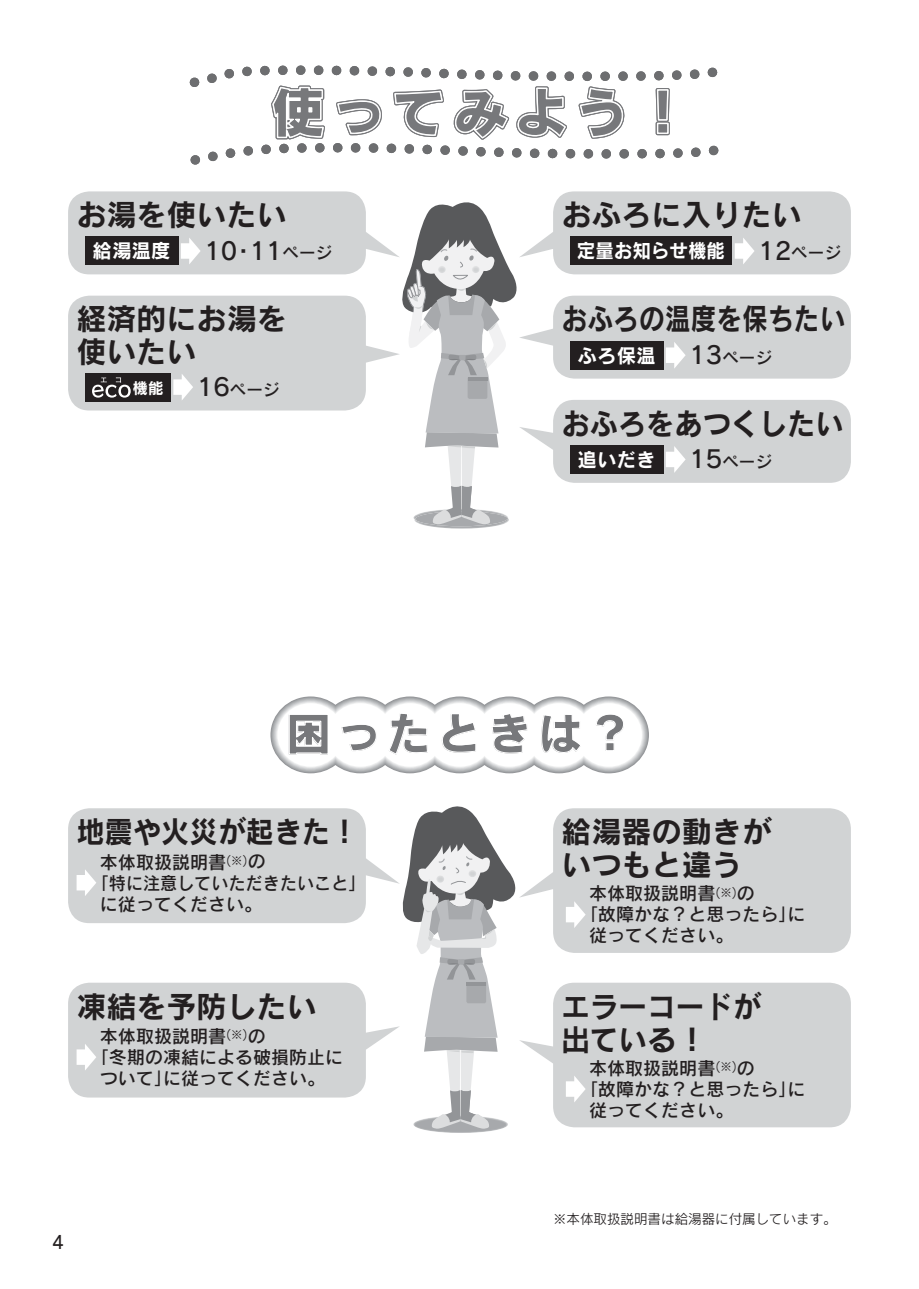
<style>
.page{position:relative;width:919px;height:1289px;background:#fff}
.page>*{position:absolute;margin:0;border:0;box-sizing:border-box;transform-origin:0 0}
.t1{font:45.6px "Rodin CID EB 90 pv RKSJ H";letter-spacing:.1em;color:#77787b}
.t2{font:30px/33px "Rodin Pro B 90 pv RKSJ H";color:#231f20}
.t3{font:30px "Rodin Pro B 90 pv RKSJ H";color:#231f20;scale:.94 1}
.t4{font:30px/33px "Rodin Pro B 90 pv RKSJ H";color:#231f20;scale:.95 1}
.t5{font:30px "Rodin Pro B 90 pv RKSJ H";color:#231f20;scale:.86 1}
.t6{font:24px "Rodin Pro DB 90 pv RKSJ H";color:#231f20}
.t7{font:19.5px "Rodin Pro B 90 pv RKSJ H";color:#fff}
.t8{font:19.5px "Rodin Pro B 90 pv RKSJ H";color:#fff;scale:.95 1}
.t9{font:18px "Rodin Pro DB 90 pv RKSJ H";color:#231f20}
.t10{font:18px "Rodin Pro DB 90 pv RKSJ H";color:#231f20;scale:.9 1}
.t11{font:16.5px "Rodin Pro DB 90 pv RKSJ H";color:#231f20}
.t12{font:15.6px "Rodin Pro B 90 pv RKSJ H";color:#fff}
.t13{font:13.5px "Rodin Pro M 90 pv RKSJ H";color:#231f20}
.s1{font-size:16.5px}
.s2{font-size:24px}
</style>
<div class="page">
<img style="left:421px;top:524px;width:82px;height:4px">
<img style="left:414px;top:511px;width:94px;height:15px;border-radius:50%">
<svg style="left:402px;top:202px;width:115px;height:322px"></svg>
<img style="left:418px;top:1128px;width:85px;height:4px">
<div style="left:553px;top:808px;width:297px;height:144px;background:#d1d3d4;border-radius:21px"></div>
<div style="left:553px;top:982px;width:297px;height:145px;background:#d1d3d4;border-radius:21px"></div>
<div style="left:68px;top:982px;width:298px;height:115px;background:#d1d3d4;border-radius:21px"></div>
<div style="left:68px;top:808px;width:298px;height:115px;background:#d1d3d4;border-radius:21px"></div>
<svg style="left:77px;top:1044px;width:19px;height:26px"></svg>
<svg style="left:77px;top:870px;width:19px;height:26px"></svg>
<svg style="left:270px;top:696px;width:379px;height:432px"></svg>
<svg style="left:189px;top:65px;width:530px;height:100px"></svg>
<svg style="left:270px;top:85px;width:56px;height:55px"></svg>
<svg style="left:335px;top:96px;width:48px;height:40px"></svg>
<svg style="left:392px;top:90px;width:52px;height:48px"></svg>
<svg style="left:450px;top:65px;width:118px;height:100px"></svg>
<svg style="left:577px;top:74px;width:49px;height:65px"></svg>
<svg style="left:655px;top:65px;width:15px;height:100px"></svg>
<div style="left:68px;top:296px;width:298px;height:114px;background:#d1d3d4;border-radius:21px"></div>
<div style="left:68px;top:191px;width:298px;height:83px;background:#d1d3d4;border-radius:21px"></div>
<div style="left:553px;top:191px;width:297px;height:83px;background:#d1d3d4;border-radius:21px"></div>
<div style="left:553px;top:296px;width:297px;height:82px;background:#d1d3d4;border-radius:21px"></div>
<div style="left:553px;top:400px;width:297px;height:83px;background:#d1d3d4;border-radius:21px"></div>
<div style="left:85px;top:236px;width:93px;height:29px;background:#231f20"></div>
<svg style="left:181px;top:238px;width:19px;height:26px"></svg>
<div style="left:570px;top:341px;width:93px;height:28px;background:#231f20"></div>
<svg style="left:666px;top:342px;width:19px;height:26px"></svg>
<div style="left:570px;top:445px;width:93px;height:29px;background:#231f20"></div>
<svg style="left:666px;top:446px;width:19px;height:27px"></svg>
<div style="left:570px;top:236px;width:161px;height:29px;background:#231f20"></div>
<svg style="left:735px;top:238px;width:19px;height:26px"></svg>
<svg style="left:173px;top:374px;width:20px;height:26px"></svg>
<div style="left:85px;top:373px;width:86px;height:28px;background:#231f20"></div>
<svg style="left:92px;top:377px;width:39px;height:20px"></svg>
<h2 class="t2" style="left:77px;top:202px;width:212px">お湯を使いたい</h2>
<h2 class="t2" style="left:561px;top:202px;width:242px">おふろに入りたい</h2>
<p class="t7" style="left:93px;top:244px;width:79px">給湯温度</p>
<h3 class="t6" style="left:204px;top:242px;width:129px">10･11<span class="s1">ページ</span></h3>
<h2 class="t2" style="left:77px;top:307px;width:212px">経済的にお湯を使いたい</h2>
<p class="t12" style="left:133px;top:382px;width:33px">機能</p>
<p class="t11" style="left:197px;top:383px;width:84px"><span class="s2">16</span>ページ</p>
<p class="t8" style="left:576px;top:244px;width:158px">定量お知らせ機能</p>
<p class="t11" style="left:758px;top:247px;width:84px"><span class="s2">12</span>ページ</p>
<h2 class="t5" style="left:561px;top:308px;width:331px">おふろの温度を保ちたい</h2>
<p class="t7" style="left:577px;top:348px;width:79px">ふろ保温</p>
<p class="t11" style="left:689px;top:351px;width:84px"><span class="s2">13</span>ページ</p>
<h2 class="t3" style="left:561px;top:412px;width:301px">おふろをあつくしたい</h2>
<p class="t7" style="left:577px;top:452px;width:79px">追いだき</p>
<p class="t11" style="left:689px;top:455px;width:84px"><span class="s2">15</span>ページ</p>
<h1 class="t1" style="left:286px;top:716px;width:348px">困ったときは？</h1>
<h2 class="t3" style="left:77px;top:820px;width:302px">地震や火災が起きた！</h2>
<p class="t9" style="left:100px;top:855px;width:167px">本体取扱説明書<sup>(※)</sup>の</p>
<p class="t9" style="left:91px;top:876px;width:277px">「特に注意していただきたいこと」</p>
<p class="t9" style="left:100px;top:897px;width:164px">に従ってください。</p>
<h2 class="t2" style="left:77px;top:993px;width:242px">凍結を予防したい</h2>
<p class="t9" style="left:100px;top:1029px;width:167px">本体取扱説明書<sup>(※)</sup>の</p>
<p class="t9" style="left:91px;top:1050px;width:254px">「冬期の凍結による破損防止に</p>
<p class="t9" style="left:100px;top:1071px;width:227px">ついて」に従ってください。</p>
<h2 class="t2" style="left:561px;top:819px;width:211px">給湯器の動きがいつもと違う</h2>
<p class="t9" style="left:589px;top:886px;width:167px">本体取扱説明書<sup>(※)</sup>の</p>
<p class="t9" style="left:580px;top:907px;width:226px">「故障かな？と思ったら」に</p>
<p class="t9" style="left:589px;top:928px;width:146px">従ってください。</p>
<h2 class="t4" style="left:561px;top:993px;width:211px">エラーコードが出ている！</h2>
<p class="t9" style="left:589px;top:1061px;width:167px">本体取扱説明書<sup>(※)</sup>の</p>
<p class="t9" style="left:580px;top:1082px;width:226px">「故障かな？と思ったら」に</p>
<p class="t9" style="left:589px;top:1103px;width:146px">従ってください。</p>
<p class="t10" style="left:53px;top:1235px;width:14px">4</p>
<p class="t13" style="left:553px;top:1213px;width:285px">※本体取扱説明書は給湯器に付属しています。</p>
</div>
